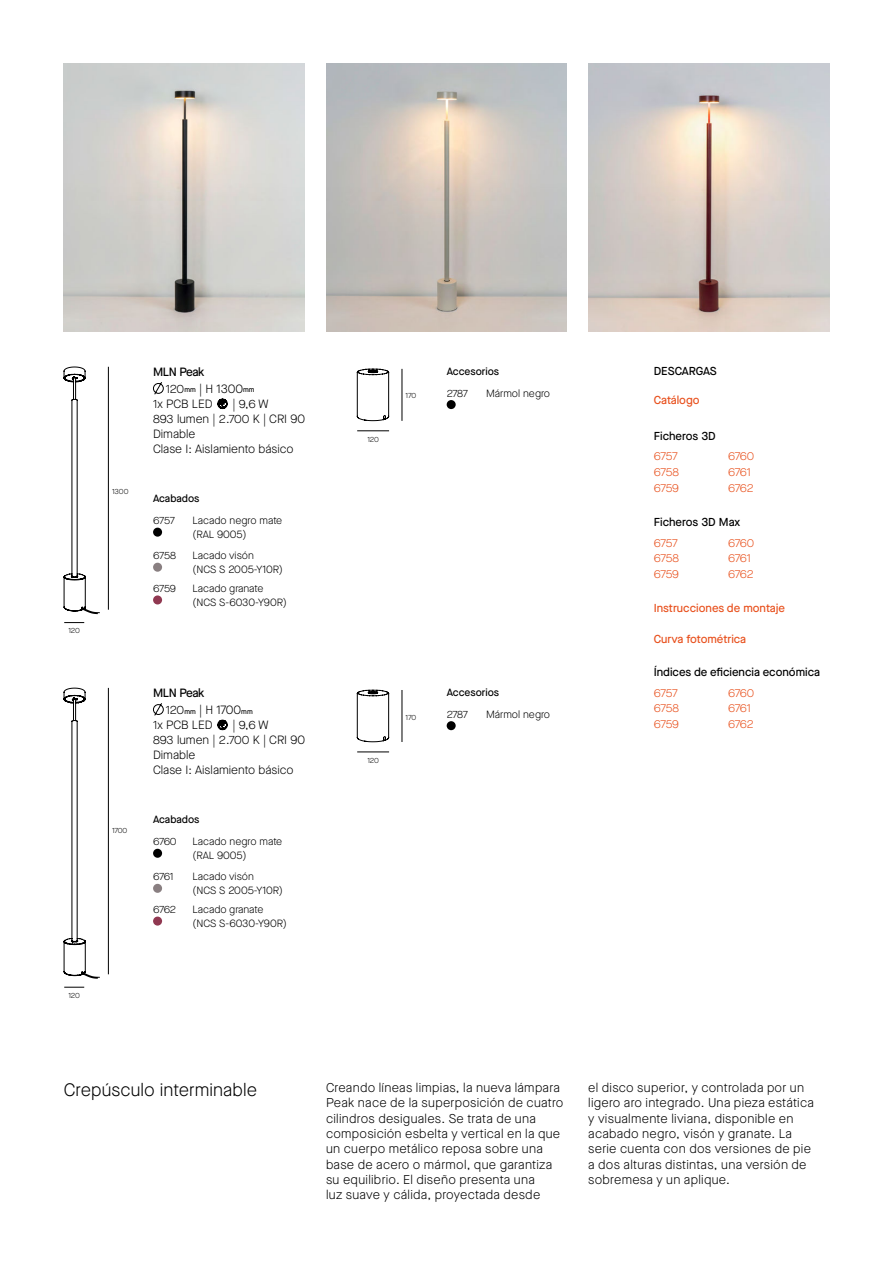
<style>
.page{position:relative;width:893px;height:1263px;background:#fff}
.page>*{position:absolute;margin:0;border:0;box-sizing:border-box;transform-origin:0 0}
.t1{font:300 18px "Maison Neue";letter-spacing:.005em;color:#000}
.t2{font:300 12.75px/15.3px "Maison Neue";letter-spacing:.02em;color:#000}
.t3{font:300 12px/15px "Maison Neue";color:#000}
.t4{font:300 11.55px/15.6px "Maison Neue";letter-spacing:-.035em;color:#e8511e;text-align:justify}
.t5{font:500 11.55px "Maison Neue";color:#000}
.t6{font:500 11.55px "Maison Neue";color:#e8511e}
.t7{font:300 10.5px/13.5px "Maison Neue";color:#000}
.t8{font:500 10.5px "Maison Neue";color:#000}
.t9{font:300 7.5px "Maison Neue";letter-spacing:-.03em;color:#000}
.s1{font-weight:500}
.s2{font-weight:500;font-size:7.05px}
</style>
<div class="page">
<img style="left:588px;top:64px;width:241px;height:268px">
<img style="left:64px;top:64px;width:241px;height:268px">
<img style="left:326px;top:64px;width:241px;height:268px">
<svg style="left:64px;top:622px;width:20px;height:1px"></svg>
<svg style="left:153px;top:382px;width:11px;height:13px"></svg>
<hr style="left:108px;top:367px;width:1px;height:243px;background:#000">
<svg style="left:217px;top:399px;width:11px;height:10px"></svg>
<div style="left:153px;top:528px;width:9px;height:9px;background:#000;border-radius:50%"></div>
<div style="left:153px;top:563px;width:9px;height:9px;background:#897f81;border-radius:50%"></div>
<div style="left:153px;top:595px;width:9px;height:9px;background:#903851;border-radius:50%"></div>
<svg style="left:357px;top:369px;width:32px;height:52px"></svg>
<div style="left:447px;top:400px;width:9px;height:9px;background:#000;border-radius:50%"></div>
<hr style="left:357px;top:430px;width:32px;height:1px;background:#000">
<hr style="left:402px;top:369px;width:1px;height:52px;background:#000">
<svg style="left:64px;top:366px;width:36px;height:248px"></svg>
<svg style="left:64px;top:987px;width:20px;height:1px"></svg>
<svg style="left:153px;top:703px;width:11px;height:13px"></svg>
<hr style="left:108px;top:688px;width:1px;height:286px;background:#000">
<svg style="left:217px;top:720px;width:11px;height:10px"></svg>
<div style="left:153px;top:849px;width:9px;height:9px;background:#000;border-radius:50%"></div>
<div style="left:153px;top:884px;width:9px;height:9px;background:#897f81;border-radius:50%"></div>
<div style="left:153px;top:916px;width:9px;height:9px;background:#903851;border-radius:50%"></div>
<svg style="left:357px;top:690px;width:32px;height:52px"></svg>
<div style="left:447px;top:721px;width:9px;height:9px;background:#000;border-radius:50%"></div>
<hr style="left:357px;top:752px;width:32px;height:1px;background:#000">
<hr style="left:402px;top:690px;width:1px;height:52px;background:#000">
<svg style="left:63px;top:688px;width:37px;height:291px"></svg>
<p class="t9" style="left:68px;top:627px;width:13px">120</p>
<p class="t9" style="left:68px;top:992px;width:13px">120</p>
<p class="t9" style="left:112px;top:488px;width:18px">1300</p>
<p class="t3" style="left:166px;top:364px;width:90px;line-height:17.1px;text-indent:-13px"><span class="s1">MLN Peak<br></span>120<span class="s2">mm</span> | H 1300<span class="s2">mm</span></p>
<p class="t3" style="left:153px;top:398px;width:61px">1x PCB LED</p>
<p class="t3" style="left:153px;top:398px;width:154px;text-indent:79px">| 9,6 W<br>893 lumen | 2.700 K | CRI 90<br>Dimable<br>Clase I: Aislamiento básico</p>
<p class="t8" style="left:153px;top:493px;width:48px">Acabados</p>
<p class="t7" style="left:153px;top:515px;width:24px">6757</p>
<p class="t7" style="left:192px;top:515px;width:91px">Lacado negro mate (RAL 9005)</p>
<p class="t7" style="left:153px;top:550px;width:24px">6758</p>
<p class="t7" style="left:192px;top:550px;width:92px">Lacado visón<br>(NCS S 2005-Y10R)</p>
<p class="t7" style="left:192px;top:583px;width:96px">Lacado granate (NCS S-6030-Y90R)</p>
<p class="t7" style="left:153px;top:583px;width:24px">6759</p>
<p class="t9" style="left:112px;top:827px;width:17px">1700</p>
<p class="t3" style="left:166px;top:685px;width:88px;line-height:17.1px;text-indent:-13px"><span class="s1">MLN Peak<br></span>120<span class="s2">mm</span> | H 1700<span class="s2">mm</span></p>
<p class="t3" style="left:153px;top:719px;width:61px">1x PCB LED</p>
<p class="t3" style="left:153px;top:719px;width:154px;text-indent:79px">| 9,6 W<br>893 lumen | 2.700 K | CRI 90<br>Dimable<br>Clase I: Aislamiento básico</p>
<p class="t8" style="left:153px;top:814px;width:48px">Acabados</p>
<p class="t7" style="left:153px;top:836px;width:25px">6760</p>
<p class="t7" style="left:192px;top:836px;width:91px">Lacado negro mate (RAL 9005)</p>
<p class="t7" style="left:153px;top:871px;width:22px">6761</p>
<p class="t7" style="left:192px;top:871px;width:92px">Lacado visón<br>(NCS S 2005-Y10R)</p>
<p class="t7" style="left:192px;top:904px;width:96px">Lacado granate (NCS S-6030-Y90R)</p>
<p class="t7" style="left:153px;top:904px;width:25px">6762</p>
<p class="t9" style="left:367px;top:436px;width:13px">120</p>
<p class="t9" style="left:406px;top:392px;width:12px">170</p>
<p class="t8" style="left:447px;top:365px;width:54px">Accesorios</p>
<p class="t7" style="left:447px;top:387px;width:23px">2787</p>
<p class="t7" style="left:486px;top:387px;width:66px">Mármol negro</p>
<p class="t9" style="left:367px;top:757px;width:13px">120</p>
<p class="t9" style="left:406px;top:714px;width:12px">170</p>
<p class="t8" style="left:447px;top:686px;width:54px">Accesorios</p>
<p class="t7" style="left:447px;top:708px;width:23px">2787</p>
<p class="t7" style="left:486px;top:708px;width:66px">Mármol negro</p>
<p class="t5" style="left:654px;top:365px;width:64px">DESCARGAS</p>
<p class="t6" style="left:654px;top:393px;width:47px">Catálogo</p>
<p class="t5" style="left:654px;top:429px;width:63px">Ficheros 3D</p>
<p class="t4" style="left:654px;top:450px;width:27px">6757<br>6758<br>6759</p>
<p class="t4" style="left:728px;top:450px;width:27px;text-align:left">6760<br>6761<br>6762</p>
<p class="t5" style="left:654px;top:516px;width:88px">Ficheros 3D Max</p>
<p class="t4" style="left:654px;top:536px;width:27px">6757<br>6758<br>6759</p>
<p class="t4" style="left:728px;top:536px;width:27px;text-align:left">6760<br>6761<br>6762</p>
<p class="t6" style="left:654px;top:602px;width:133px">Instrucciones de montaje</p>
<p class="t6" style="left:654px;top:633px;width:94px">Curva fotométrica</p>
<p class="t5" style="left:654px;top:666px;width:168px">Índices de eficiencia económica</p>
<p class="t4" style="left:654px;top:686px;width:27px">6757<br>6758<br>6759</p>
<p class="t4" style="left:728px;top:686px;width:27px;text-align:left">6760<br>6761<br>6762</p>
<h1 class="t1" style="left:64px;top:1082px;width:195px">Crepúsculo interminable</h1>
<p class="t2" style="left:326px;top:1081px;width:239px">Creando líneas limpias, la nueva lámpara Peak nace de la superposición de cuatro cilindros desiguales. Se trata de una composición esbelta y vertical en la que un cuerpo metálico reposa sobre una base de acero o mármol, que garantiza su equilibrio. El diseño presenta una<br>luz suave y cálida, proyectada desde</p>
<p class="t2" style="left:588px;top:1081px;width:227px">el disco superior, y controlada por un ligero aro integrado. Una pieza estática y visualmente liviana, disponible en acabado negro, visón y granate. La serie cuenta con dos versiones de pie a dos alturas distintas, una versión de sobremesa y un aplique.</p>
</div>
